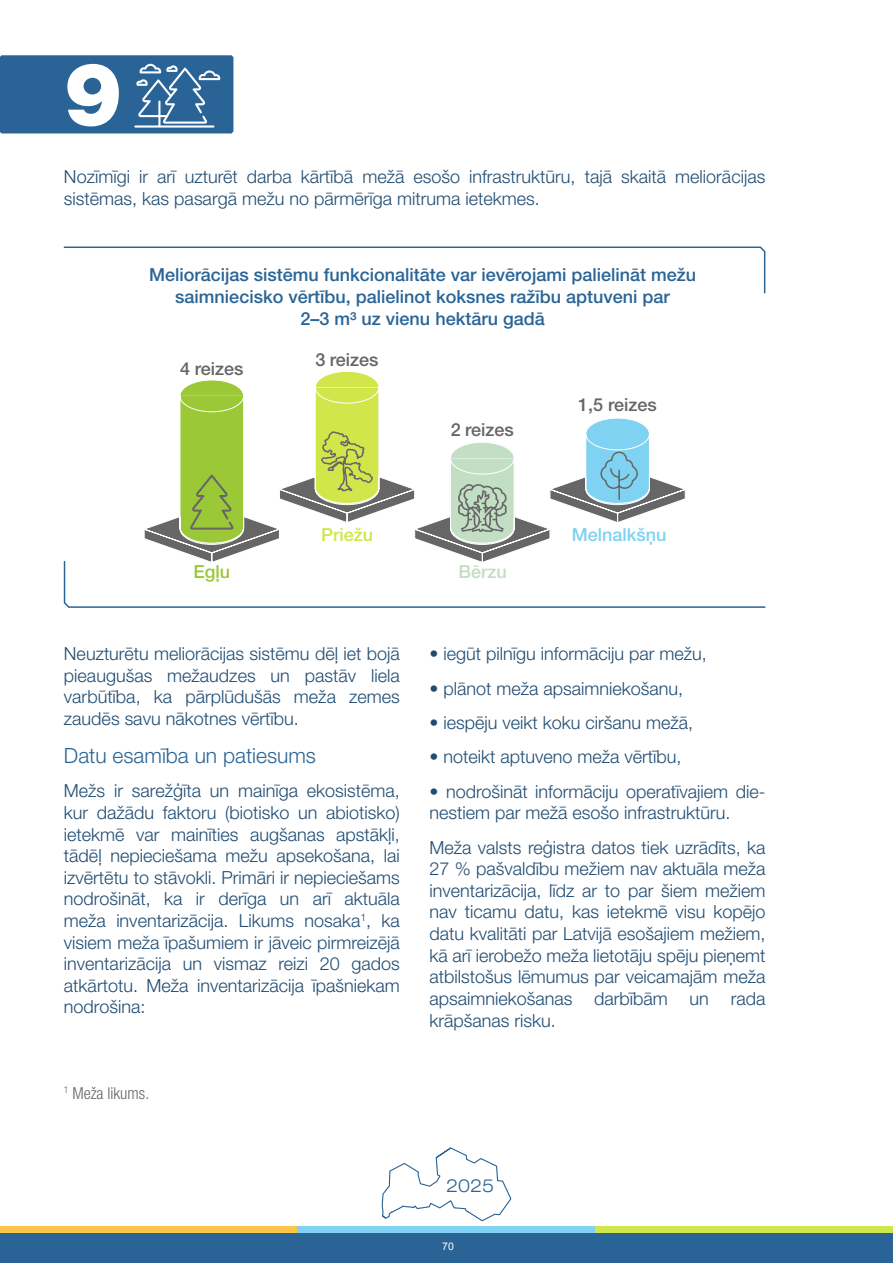
<style>
.page{position:relative;width:893px;height:1263px;background:#fff}
.page>*{position:absolute;margin:0;border:0;box-sizing:border-box;transform-origin:0 0}
.t1{font:900 87.9px "Helvetica Neue LT Pro";color:#fff}
.t2{font:300 21px "Helvetica Neue LT Pro";color:#2a6496}
.t3{font:300 18px/21.6px "Helvetica Neue LT Pro";color:#204c72;text-align:justify}
.t4{font:500 18px/21.6px "Helvetica Neue LT Pro";color:#2a6496;text-align:center}
.t5{font:500 18px "Helvetica Neue LT Pro";color:#666}
.t6{font:500 18px "Helvetica Neue LT Pro";color:#7fd2f1}
.t7{font:500 18px "Helvetica Neue LT Pro";color:#d0e64b}
.t8{font:500 18px "Helvetica Neue LT Pro";color:#c2dec3}
.t9{font:300 expanded 18px "Helvetica Neue LT Pro";color:#2a6496}
.t10{font:500 18px "Helvetica Neue LT Pro";color:#9ac836}
.t11{font:300 condensed 16.5px "Helvetica Neue LT Pro";color:#666}
.t12{font:10.5px "Arial";color:#fff}
</style>
<div class="page">
<div style="left:0;top:1226px;width:893px;height:37px;background:#2a6496"></div>
<div style="left:0;top:1226px;width:297px;height:6px;background:#ffc54b"></div>
<div style="left:297px;top:1226px;width:298px;height:6px;background:#7fd2f1"></div>
<div style="left:595px;top:1226px;width:298px;height:6px;background:#d0e64b"></div>
<svg style="left:0;top:55px;width:233px;height:78px"></svg>
<hr style="left:134px;top:125px;width:80px;height:3px;background:#fff">
<svg style="left:381px;top:1147px;width:131px;height:75px"></svg>
<svg style="left:63px;top:246px;width:703px;height:48px"></svg>
<svg style="left:63px;top:371px;width:703px;height:237px"></svg>
<h1 class="t1" style="left:64px;top:42px;width:60px">9</h1>
<p class="t3" style="left:64px;top:165px;width:703px">Nozīmīgi ir arī uzturēt darba kārtībā mežā esošo infrastruktūru, tajā skaitā meliorācijas sistēmas, kas pasargā mežu no pārmērīga mitruma ietekmes.</p>
<p class="t4" style="left:149px;top:264px;width:548px">Meliorācijas sistēmu funkcionalitāte var ievērojami palielināt mežu saimniecisko vērtību, palielinot koksnes ražību aptuveni par<br>2–3 m³ uz vienu hektāru gadā</p>
<p class="t5" style="left:180px;top:358px;width:65px">4 reizes</p>
<p class="t5" style="left:315px;top:349px;width:65px">3 reizes</p>
<p class="t5" style="left:451px;top:419px;width:65px">2 reizes</p>
<p class="t5" style="left:578px;top:394px;width:80px">1,5 reizes</p>
<p class="t7" style="left:321px;top:524px;width:54px">Priežu</p>
<p class="t6" style="left:572px;top:524px;width:96px">Melnalkšņu</p>
<p class="t10" style="left:193px;top:560px;width:38px">Egļu</p>
<p class="t8" style="left:458px;top:560px;width:50px">Bērzu</p>
<p class="t3" style="left:64px;top:643px;width:337px">Neuzturētu meliorācijas sistēmu dēļ iet bojā pieaugušas mežaudzes un pastāv liela varbūtība, ka pārplūdušās meža zemes zaudēs savu nākotnes vērtību.</p>
<p class="t2" style="left:64px;top:743px;width:254px">Datu esamība un patiesums</p>
<p class="t3" style="left:64px;top:780px;width:337px">Mežs ir sarežģīta un mainīga ekosistēma, kur dažādu faktoru (biotisko un abiotisko) ietekmē var mainīties augšanas apstākļi, tādēļ nepieciešama mežu apsekošana, lai izvērtētu to stāvokli. Primāri ir nepieciešams nodrošināt, ka ir derīga un arī aktuāla meža inventarizācija. Likums nosaka<sup>1</sup>, ka visiem meža īpašumiem ir jāveic pirmreizējā inventarizācija un vismaz reizi 20 gados atkārtotu. Meža inventarizācija īpašniekam nodrošina:</p>
<p class="t3" style="left:429px;top:643px;width:279px">• iegūt pilnīgu informāciju par mežu,</p>
<p class="t3" style="left:429px;top:677px;width:255px">• plānot meža apsaimniekošanu,</p>
<p class="t3" style="left:429px;top:711px;width:265px">• iespēju veikt koku ciršanu mežā,</p>
<p class="t3" style="left:429px;top:746px;width:254px">• noteikt aptuveno meža vērtību,</p>
<p class="t3" style="left:429px;top:780px;width:337px">• nodrošināt informāciju operatīvajiem die&shy;nestiem par mežā esošo infrastruktūru.</p>
<p class="t3" style="left:429px;top:836px;width:337px">Meža valsts reģistra datos tiek uzrādīts, ka 27 % pašvaldību mežiem nav aktuāla meža inventarizācija, līdz ar to par šiem mežiem nav ticamu datu, kas ietekmē visu kopējo datu kvalitāti par Latvijā esošajiem mežiem, kā arī ierobežo meža lietotāju spēju pieņemt atbilstošus lēmumus par veicamajām meža apsaimniekošanas darbībām un rada krāpšanas risku.</p>
<p class="t11" style="left:64px;top:1083px;width:87px"><sup>1</sup> Meža likums.</p>
<p class="t9" style="left:446px;top:1175px;width:50px">2025</p>
<p class="t12" style="left:442px;top:1239px;width:13px">70</p>
</div>
